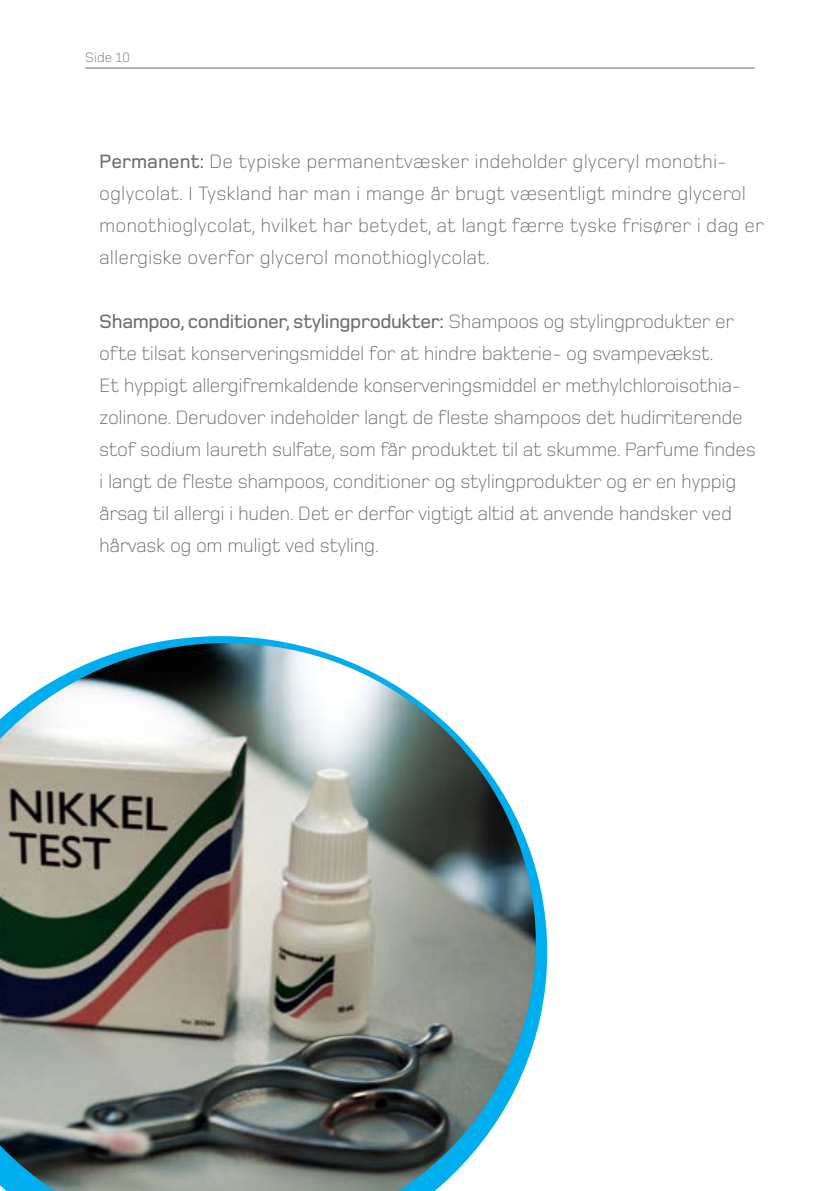
<style>
.page{position:relative;width:840px;height:1191px;background:#fff}
.page>*{position:absolute;margin:0;border:0;box-sizing:border-box;transform-origin:0 0}
.t1{font:300 20px/32px "Foundry Monoline";letter-spacing:-.02em;color:#6e6e69}
.t2{font:300 20px/32px "Foundry Monoline";color:#6e6e69}
.t3{font:300 14px "Foundry Monoline";color:#6e6e69}
.s1{font-weight:500}
</style>
<div class="page">
<hr style="left:85px;top:68px;width:669px;height:1px;background:#6e6e69">
<svg style="left:153px;top:636px;width:394px;height:402px"></svg>
<img style="left:0;top:643px;width:535px;height:548px">
<p class="t3" style="left:85px;top:50px;width:46px">Side 10</p>
<p class="t2" style="left:99px;top:146px;width:665px"><span class="s1">Permanent:</span> De typiske permanentvæsker indeholder glyceryl monothi&shy;oglycolat. I Tyskland har man i mange år brugt væsentligt mindre glycerol monothioglycolat, hvilket har betydet, at langt færre tyske frisører i dag er allergiske overfor glycerol monothioglycolat.</p>
<p class="t1" style="left:99px;top:306px;width:657px"><span class="s1">Shampoo, conditioner, stylingprodukter:</span> Shampoos og stylingprodukter er ofte tilsat konserveringsmiddel for at hindre bakterie- og svampevækst.<br>Et hyppigt allergifremkaldende konserveringsmiddel er methylchloroisothia&shy;zolinone. Derudover indeholder langt de fleste shampoos det hudirriterende stof sodium laureth sulfate, som får produktet til at skumme. Parfume findes i langt de fleste shampoos, conditioner og stylingprodukter og er en hyppig årsag til allergi i huden. Det er derfor vigtigt altid at anvende handsker ved hårvask og om muligt ved styling.</p>
</div>
